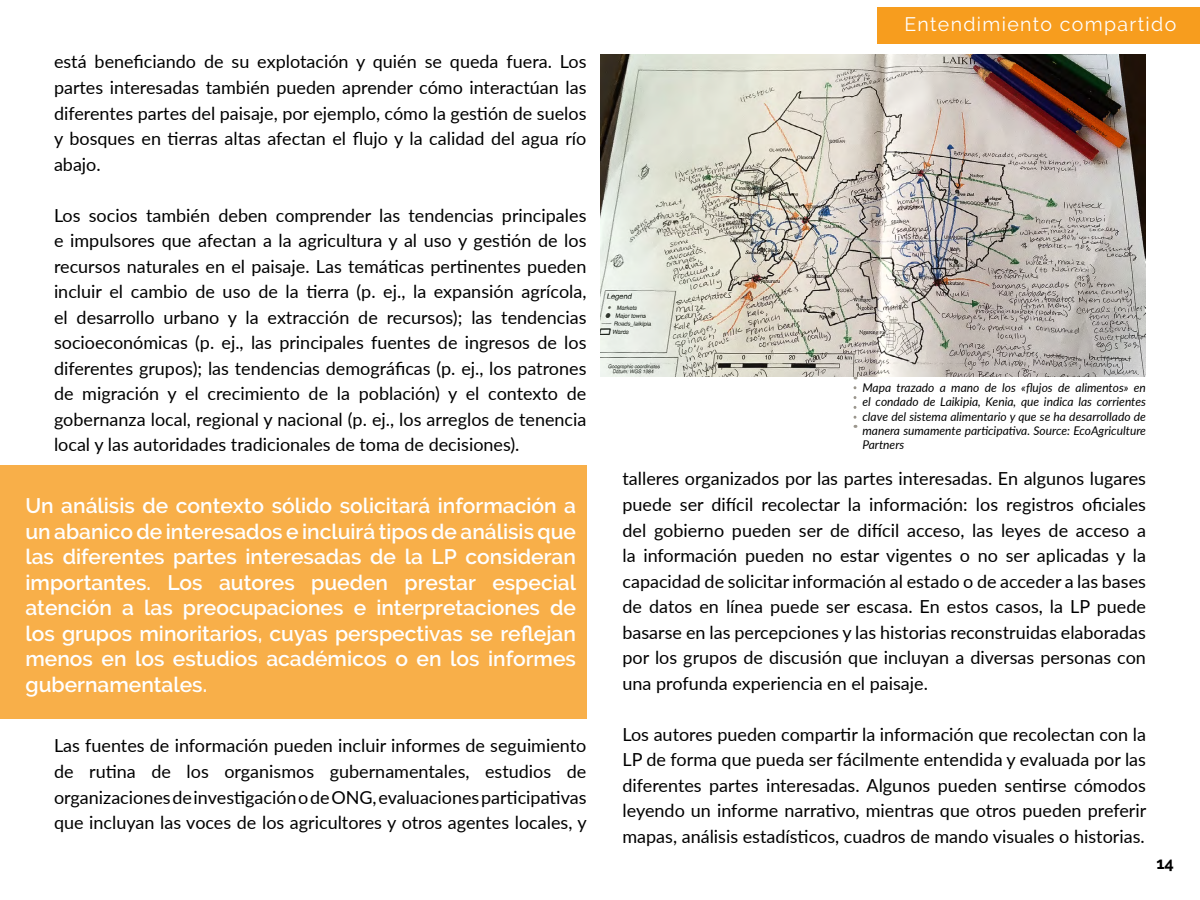
<style>
.page{position:relative;width:1200px;height:900px;background:#fff}
.page>*{position:absolute;margin:0;border:0;box-sizing:border-box;transform-origin:0 0}
.t1{font:600 21px/25.5px "Raleway";color:#fff;text-align:justify}
.t2{font:19.5px "Raleway";letter-spacing:.07em;color:#fff}
.t3{font:18px/25.5px "Lato";color:#000;text-align:justify}
.t4{font:700 16.5px "Raleway";color:#000}
.t5{font:italic 12px/14.4px "Lato";color:#000;text-align:justify}
</style>
<div class="page">
<div style="left:0;top:465px;width:586px;height:253px;background:#f8af49"></div>
<svg style="left:854px;top:388px;width:2px;height:40px"></svg>
<div style="left:878px;top:8px;width:322px;height:36px;background:#f79d1e"></div>
<img style="left:600px;top:54px;width:546px;height:322px">
<p class="t3" style="left:54px;top:48px;width:534px">está beneficiando de su explotación y quién se queda fuera. Los partes interesadas también pueden aprender cómo interactúan las diferentes partes del paisaje, por ejemplo, cómo la gestión de suelos y bosques en tierras altas afectan el flujo y la calidad del agua río abajo.</p>
<p class="t3" style="left:54px;top:201px;width:534px">Los socios también deben comprender las tendencias principales e impulsores que afectan a la agricultura y al uso y gestión de los recursos naturales en el paisaje. Las temáticas pertinentes pueden incluir el cambio de uso de la tierra (p. ej., la expansión agrícola, el desarrollo urbano y la extracción de recursos); las tendencias socioeconómicas (p. ej., las principales fuentes de ingresos de los diferentes grupos); las tendencias demográficas (p. ej., los patrones de migración y el crecimiento de la población) y el contexto de gobernanza local, regional y nacional (p. ej., los arreglos de tenencia local y las autoridades tradicionales de toma de decisiones).</p>
<p class="t1" style="left:25px;top:493px;width:552px">Un análisis de contexto sólido solicitará información a un abanico de interesados e incluirá tipos de análisis que las diferentes partes interesadas de la LP consideran importantes. Los autores pueden prestar especial atención a las preocupaciones e interpretaciones de los grupos minoritarios, cuyas perspectivas se reflejan menos en los estudios académicos o en los informes gubernamentales.</p>
<p class="t3" style="left:54px;top:732px;width:534px">Las fuentes de información pueden incluir informes de seguimiento de rutina de los organismos gubernamentales, estudios de organizaciones de investigación o de ONG, evaluaciones participativas que incluyan las voces de los agricultores y otros agentes locales, y</p>
<p class="t2" style="left:904px;top:13px;width:273px">Entendimiento compartido</p>
<p class="t5" style="left:862px;top:380px;width:285px">Mapa trazado a mano de los «flujos de alimentos» en el condado de Laikipia, Kenia, que indica las corrientes clave del sistema alimentario y que se ha desarrollado de manera sumamente participativa. Source: EcoAgriculture Partners</p>
<p class="t3" style="left:622px;top:465px;width:525px">talleres organizados por las partes interesadas. En algunos lugares puede ser difícil recolectar la información: los registros oficiales del gobierno pueden ser de difícil acceso, las leyes de acceso a la información pueden no estar vigentes o no ser aplicadas y la capacidad de solicitar información al estado o de acceder a las bases de datos en línea puede ser escasa. En estos casos, la LP puede basarse en las percepciones y las historias reconstruidas elaboradas por los grupos de discusión que incluyan a diversas personas con una profunda experiencia en el paisaje.</p>
<p class="t3" style="left:622px;top:720px;width:525px">Los autores pueden compartir la información que recolectan con la LP de forma que pueda ser fácilmente entendida y evaluada por las diferentes partes interesadas. Algunos pueden sentirse cómodos leyendo un informe narrativo, mientras que otros pueden preferir mapas, análisis estadísticos, cuadros de mando visuales o historias.</p>
<p class="t4" style="left:1156px;top:854px;width:19px">14</p>
</div>
